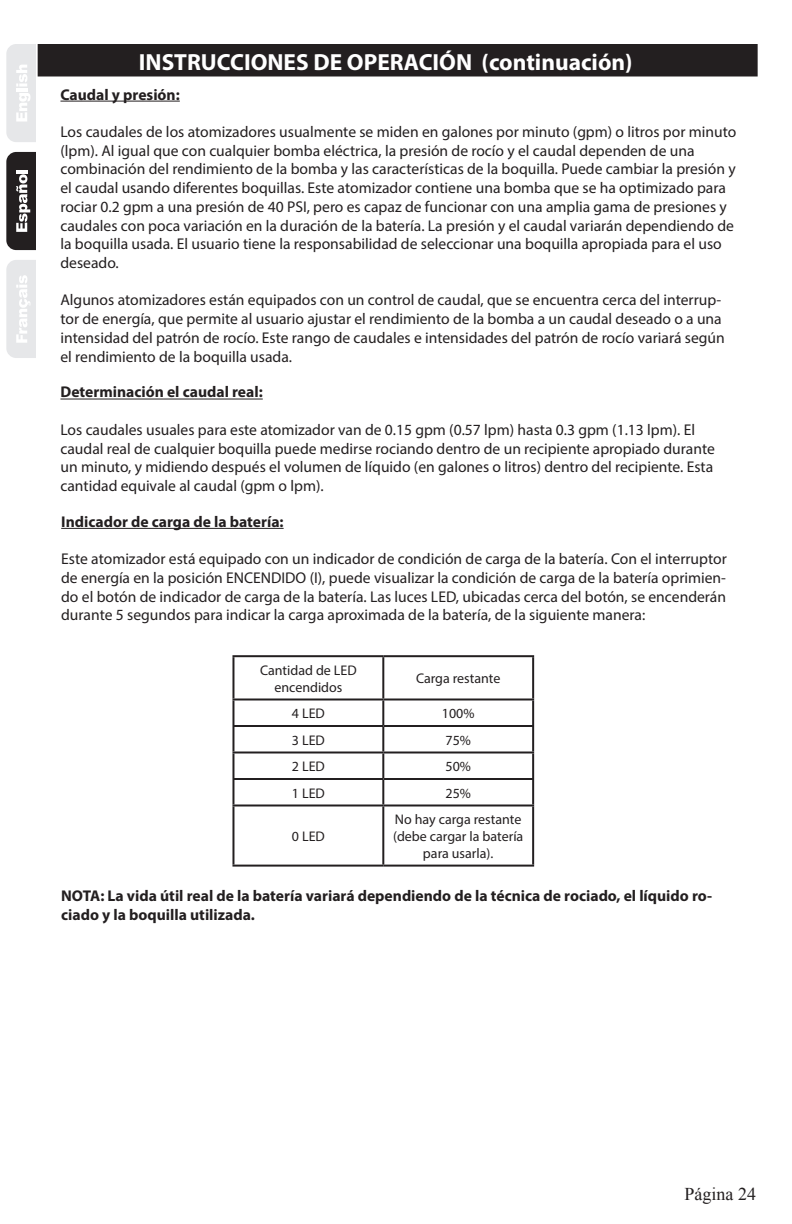
<style>
.page{position:relative;width:792px;height:1224px;background:#fff}
.page>*{position:absolute;margin:0;border:0;box-sizing:border-box;transform-origin:0 0}
.t1{font:700 23.4px "Myriad Pro";color:#fff}
.t2{font:18px "Times New Roman";color:#231f20}
.t3{font:15.6px/18.8px "Myriad Pro";color:#231f20}
.t4{font:700 15.6px/18.8px "Myriad Pro";color:#231f20}
.t5{font:14px/16.8px "Myriad Pro";color:#231f20;text-align:center}
</style>
<div class="page">
<div style="left:38px;top:45px;width:719px;height:31px;background:#231f20"></div>
<div style="left:38px;top:44px;width:720px;height:32px;border:1px solid #231f20"></div>
<hr style="left:60px;top:101px;width:120px;height:1px;background:#231f20">
<hr style="left:60px;top:399px;width:203px;height:1px;background:#231f20">
<hr style="left:61px;top:528px;width:223px;height:1px;background:#231f20">
<hr style="left:232px;top:655px;width:151px;height:2px;background:#231f20">
<hr style="left:232px;top:657px;width:2px;height:41px;background:#231f20">
<hr style="left:383px;top:655px;width:151px;height:2px;background:#231f20">
<hr style="left:382px;top:657px;width:2px;height:41px;background:#231f20">
<hr style="left:532px;top:657px;width:2px;height:41px;background:#231f20">
<hr style="left:232px;top:698px;width:151px;height:2px;background:#231f20">
<hr style="left:232px;top:700px;width:2px;height:25px;background:#231f20">
<hr style="left:383px;top:698px;width:151px;height:2px;background:#231f20">
<hr style="left:382px;top:700px;width:2px;height:25px;background:#231f20">
<hr style="left:532px;top:700px;width:2px;height:25px;background:#231f20">
<hr style="left:232px;top:725px;width:151px;height:2px;background:#231f20">
<hr style="left:232px;top:727px;width:2px;height:25px;background:#231f20">
<hr style="left:383px;top:725px;width:151px;height:2px;background:#231f20">
<hr style="left:382px;top:727px;width:2px;height:25px;background:#231f20">
<hr style="left:532px;top:727px;width:2px;height:25px;background:#231f20">
<hr style="left:232px;top:752px;width:151px;height:2px;background:#231f20">
<hr style="left:232px;top:754px;width:2px;height:24px;background:#231f20">
<hr style="left:383px;top:752px;width:151px;height:2px;background:#231f20">
<hr style="left:382px;top:754px;width:2px;height:24px;background:#231f20">
<hr style="left:532px;top:754px;width:2px;height:24px;background:#231f20">
<hr style="left:232px;top:778px;width:151px;height:2px;background:#231f20">
<hr style="left:232px;top:780px;width:2px;height:24px;background:#231f20">
<hr style="left:383px;top:778px;width:151px;height:2px;background:#231f20">
<hr style="left:382px;top:780px;width:2px;height:24px;background:#231f20">
<hr style="left:532px;top:780px;width:2px;height:24px;background:#231f20">
<hr style="left:232px;top:804px;width:151px;height:2px;background:#231f20">
<hr style="left:232px;top:807px;width:2px;height:58px;background:#231f20">
<hr style="left:383px;top:804px;width:151px;height:2px;background:#231f20">
<hr style="left:382px;top:807px;width:2px;height:58px;background:#231f20">
<hr style="left:532px;top:807px;width:2px;height:58px;background:#231f20">
<hr style="left:232px;top:865px;width:151px;height:2px;background:#231f20">
<hr style="left:383px;top:865px;width:151px;height:2px;background:#231f20">
<svg style="left:6px;top:260px;width:30px;height:98px"></svg>
<svg style="left:6px;top:152px;width:30px;height:98px;background:#464344"></svg>
<svg style="left:6px;top:44px;width:30px;height:98px"></svg>
<p class="t1" style="left:139px;top:46px;width:495px">INSTRUCCIONES DE OPERACIÓN (continuación)</p>
<p class="t4" style="left:60px;top:84px;width:121px">Caudal y presión:</p>
<p class="t3" style="left:60px;top:122px;width:677px">Los caudales de los atomizadores usualmente se miden en galones por minuto (gpm) o litros por minuto (lpm). Al igual que con cualquier bomba eléctrica, la presión de rocío y el caudal dependen de una combinación del rendimiento de la bomba y las características de la boquilla. Puede cambiar la presión y el caudal usando diferentes boquillas. Este atomizador contiene una bomba que se ha optimizado para rociar 0.2 gpm a una presión de 40 PSI, pero es capaz de funcionar con una amplia gama de presiones y caudales con poca variación en la duración de la batería. La presión y el caudal variarán dependiendo de la boquilla usada. El usuario tiene la responsabilidad de seleccionar una boquilla apropiada para el uso deseado.</p>
<p class="t3" style="left:60px;top:291px;width:666px">Algunos atomizadores están equipados con un control de caudal, que se encuentra cerca del interrup&shy;tor de energía, que permite al usuario ajustar el rendimiento de la bomba a un caudal deseado o a una intensidad del patrón de rocío. Este rango de caudales e intensidades del patrón de rocío variará según el rendimiento de la boquilla usada.</p>
<p class="t4" style="left:60px;top:382px;width:204px">Determinación el caudal real:</p>
<p class="t3" style="left:60px;top:420px;width:656px">Los caudales usuales para este atomizador van de 0.15 gpm (0.57 lpm) hasta 0.3 gpm (1.13 lpm). El caudal real de cualquier boquilla puede medirse rociando dentro de un recipiente apropiado durante un minuto, y midiendo después el volumen de líquido (en galones o litros) dentro del recipiente. Esta cantidad equivale al caudal (gpm o lpm).</p>
<p class="t4" style="left:61px;top:512px;width:224px">Indicador de carga de la batería:</p>
<p class="t3" style="left:61px;top:549px;width:667px;text-align:justify">Este atomizador está equipado con un indicador de condición de carga de la batería. Con el interruptor de energía en la posición ENCENDIDO (I), puede visualizar la condición de carga de la batería oprimien&shy;do el botón de indicador de carga de la batería. Las luces LED, ubicadas cerca del botón, se encenderán durante 5 segundos para indicar la carga aproximada de la batería, de la siguiente manera:</p>
<p class="t5" style="left:260px;top:661px;width:98px">Cantidad de LED encendidos</p>
<p class="t5" style="left:416px;top:670px;width:86px">Carga restante</p>
<p class="t5" style="left:292px;top:705px;width:34px">4 LED</p>
<p class="t5" style="left:442px;top:705px;width:34px">100%</p>
<p class="t5" style="left:292px;top:731px;width:34px">3 LED</p>
<p class="t5" style="left:446px;top:731px;width:27px">75%</p>
<p class="t5" style="left:292px;top:758px;width:34px">2 LED</p>
<p class="t5" style="left:446px;top:758px;width:27px">50%</p>
<p class="t5" style="left:292px;top:784px;width:34px">1 LED</p>
<p class="t5" style="left:446px;top:784px;width:27px">25%</p>
<p class="t5" style="left:292px;top:827px;width:34px">0 LED</p>
<p class="t5" style="left:393px;top:811px;width:132px">No hay carga restante (debe cargar la batería para usarla).</p>
<p class="t4" style="left:61px;top:886px;width:652px">NOTA: La vida útil real de la batería variará dependiendo de la técnica de rociado, el líquido ro&shy;ciado y la boquilla utilizada.</p>
<p class="t2" style="left:685px;top:1182px;width:73px">Página 24</p>
</div>
